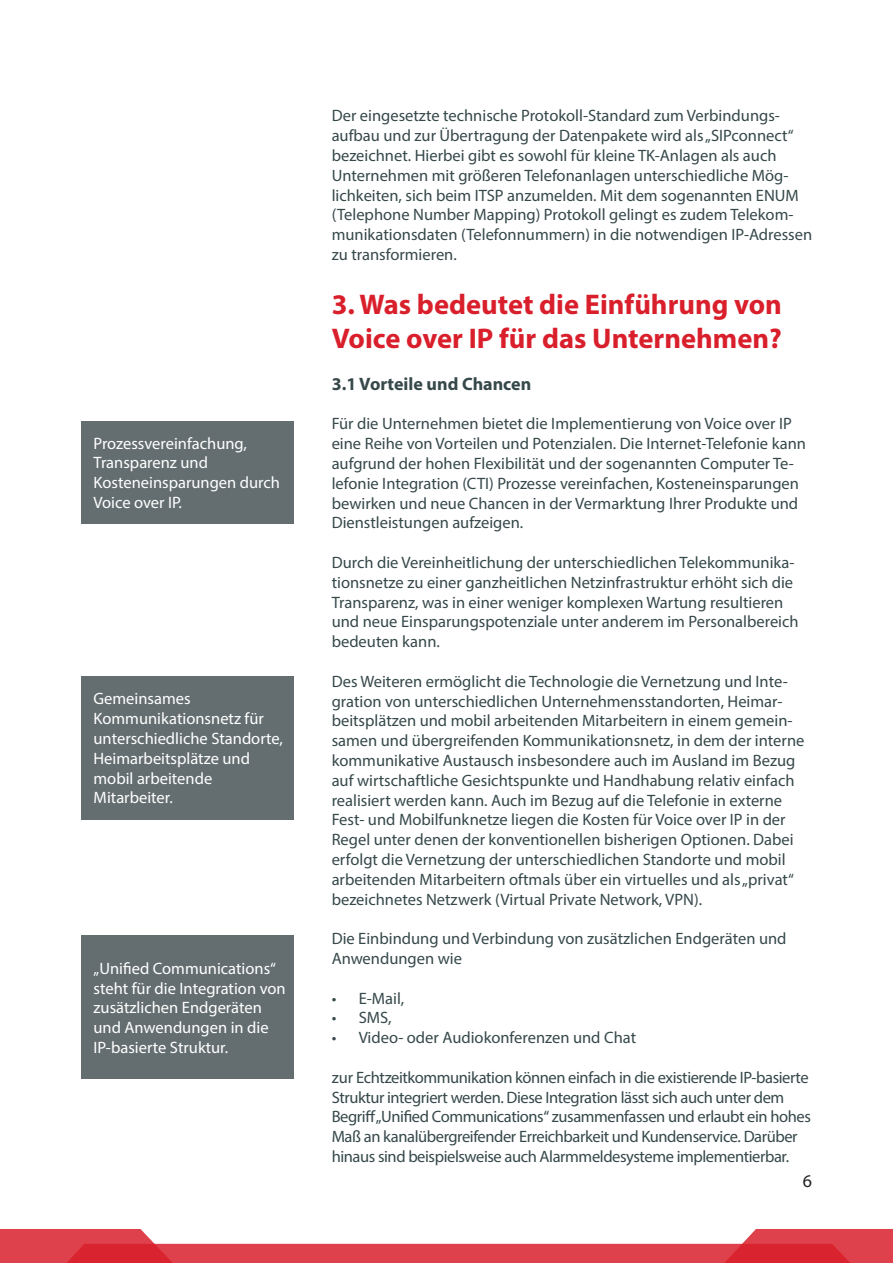
<style>
.page{position:relative;width:893px;height:1263px;background:#fff}
.page>*{position:absolute;margin:0;border:0;box-sizing:border-box;transform-origin:0 0}
.t1{font:700 28.5px/34.2px "Myriad Pro";color:#d91f2b}
.t2{font:700 18px "Myriad Pro";color:#36484a}
.t3{font:18px "Myriad Pro";color:#231f20}
.t4{font:16.5px/19.8px "Myriad Pro";color:#36484a}
.t5{font:16.5px/19.8px "Myriad Pro";letter-spacing:-.025em;color:#36484a}
.t6{font:16.5px/19.8px "Myriad Pro";color:#fff}
</style>
<div class="page">
<svg style="left:0;top:1229px;width:892px;height:34px"></svg>
<div style="left:81px;top:676px;width:212px;height:143px;background:#646e70"></div>
<div style="left:81px;top:935px;width:212px;height:144px;background:#646e70"></div>
<div style="left:81px;top:421px;width:212px;height:102px;background:#646e70"></div>
<p class="t6" style="left:94px;top:433px;width:188px">Prozessvereinfachung,<br>Transparenz und<br>Kosteneinsparungen durch<br>Voice over IP.</p>
<p class="t6" style="left:94px;top:689px;width:191px">Gemeinsames<br>Kommunikationsnetz für unterschiedliche Standorte,<br>Heimarbeitsplätze und mobil arbeitende<br>Mitarbeiter.</p>
<p class="t6" style="left:94px;top:958px;width:194px">„Unified Communications“ steht für die Integration von zusätzlichen Endgeräten und Anwendungen in die<br>IP-basierte Struktur.</p>
<p class="t4" style="left:332px;top:106px;width:482px">Der eingesetzte technische Protokoll-Standard zum Verbindungs&shy;aufbau und zur Übertragung der Datenpakete wird als „SIPconnect“ bezeichnet. Hierbei gibt es sowohl für kleine TK-Anlagen als auch Unternehmen mit größeren Telefonanlagen unterschiedliche Mög&shy;lichkeiten, sich beim ITSP anzumelden. Mit dem sogenannten ENUM (Telephone Number Mapping) Protokoll gelingt es zudem Telekom&shy;munikationsdaten (Telefonnummern) in die notwendigen IP-Adressen zu transformieren.</p>
<h1 class="t1" style="left:332px;top:286px;width:452px">3. Was bedeutet die Einführung von<br>Voice over IP für das Unternehmen?</h1>
<p class="t2" style="left:332px;top:372px;width:201px">3.1 Vorteile und Chancen</p>
<p class="t4" style="left:332px;top:414px;width:476px">Für die Unternehmen bietet die Implementierung von Voice over IP eine Reihe von Vorteilen und Potenzialen. Die Internet-Telefonie kann aufgrund der hohen Flexibilität und der sogenannten Computer Te&shy;lefonie Integration (CTI) Prozesse vereinfachen, Kosteneinsparungen bewirken und neue Chancen in der Vermarktung Ihrer Produkte und Dienstleistungen aufzeigen.</p>
<p class="t4" style="left:332px;top:552px;width:468px">Durch die Vereinheitlichung der unterschiedlichen Telekommunika&shy;tionsnetze zu einer ganzheitlichen Netzinfrastruktur erhöht sich die Transparenz, was in einer weniger komplexen Wartung resultieren und neue Einsparungspotenziale unter anderem im Personalbereich bedeuten kann.</p>
<p class="t4" style="left:332px;top:671px;width:474px">Des Weiteren ermöglicht die Technologie die Vernetzung und Inte&shy;gration von unterschiedlichen Unternehmensstandorten, Heimar&shy;beitsplätzen und mobil arbeitenden Mitarbeitern in einem gemein&shy;samen und übergreifenden Kommunikationsnetz, in dem der interne kommunikative Austausch insbesondere auch im Ausland im Bezug auf wirtschaftliche Gesichtspunkte und Handhabung relativ einfach realisiert werden kann. Auch im Bezug auf die Telefonie in externe Fest- und Mobilfunknetze liegen die Kosten für Voice over IP in der Regel unter denen der konventionellen bisherigen Optionen. Dabei erfolgt die Vernetzung der unterschiedlichen Standorte und mobil arbeitenden Mitarbeitern oftmals über ein virtuelles und als „privat“ bezeichnetes Netzwerk (Virtual Private Network, VPN).</p>
<p class="t4" style="left:332px;top:928px;width:456px">Die Einbindung und Verbindung von zusätzlichen Endgeräten und<br>Anwendungen wie</p>
<p class="t4" style="left:332px;top:988px;width:74px">• E-Mail,</p>
<p class="t4" style="left:332px;top:1008px;width:61px">• SMS,</p>
<p class="t4" style="left:332px;top:1027px;width:306px">• Video- oder Audiokonferenzen und Chat</p>
<p class="t5" style="left:332px;top:1067px;width:481px">zur Echtzeitkommunikation können einfach in die existierende IP-basierte Struktur integriert werden. Diese Integration lässt sich auch unter dem Begriff „Unified Communications“ zusammenfassen und erlaubt ein hohes Maß an kanalübergreifender Erreichbarkeit und Kundenservice. Darüber hinaus sind beispielsweise auch Alarmmeldesysteme implementierbar.</p>
<p class="t3" style="left:803px;top:1170px;width:11px">6</p>
</div>
